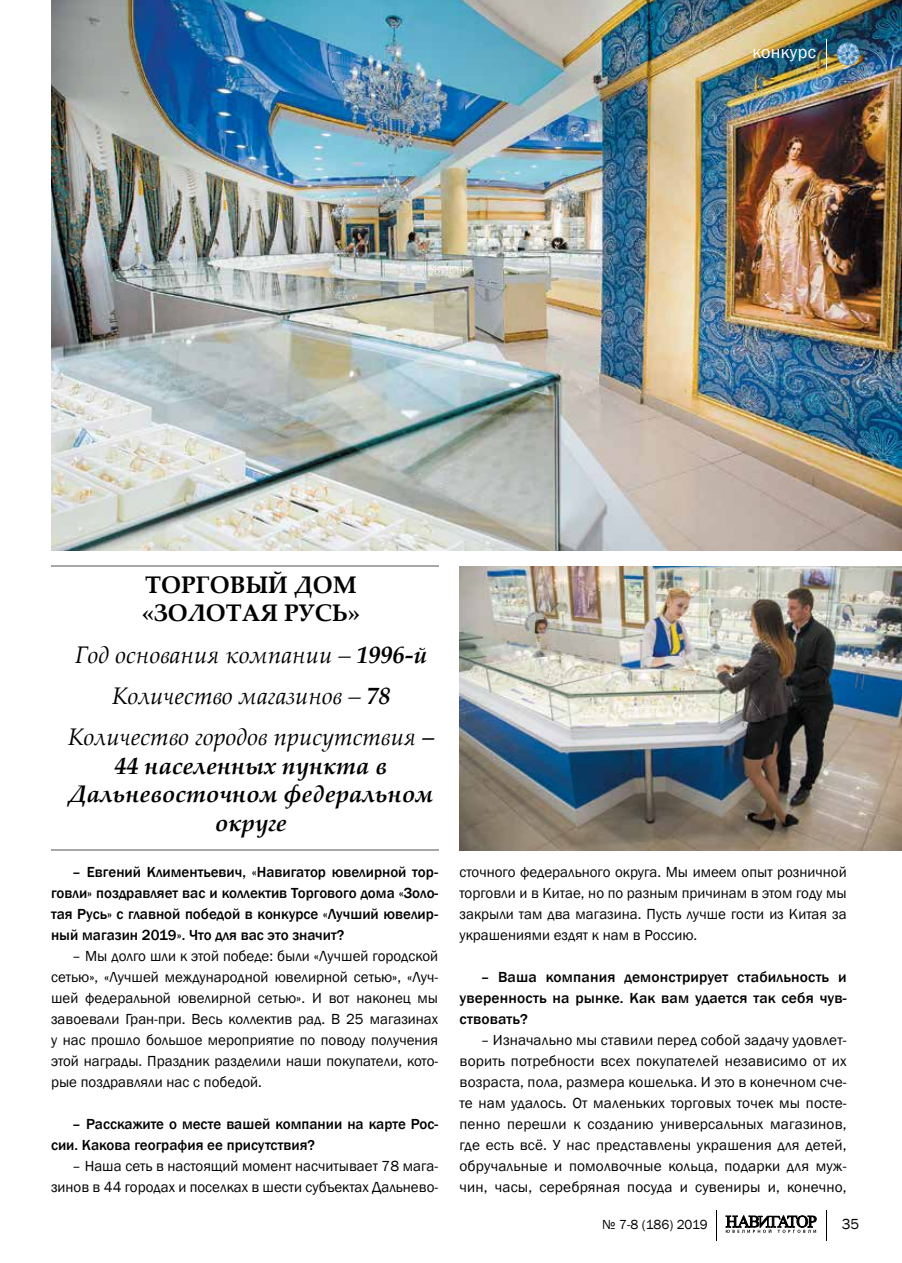
<style>
.page{position:relative;width:902px;height:1263px;background:#fff}
.page>*{position:absolute;margin:0;border:0;box-sizing:border-box;transform-origin:0 0}
.t1{font:italic 24px/41.2px "Palatino Linotype";color:#000;text-align:center}
.t2{font:italic 700 24px/28.5px "Palatino Linotype";color:#000;text-align:center}
.t3{font:700 24px/28.5px "Palatino Linotype";color:#000}
.t4{font:18px "Franklin Gothic";letter-spacing:.02em;color:#fff}
.t5{font:15px/21px "Franklin Gothic";color:#000;text-align:justify}
.t6{font:500 15px/21px "Franklin Gothic";color:#000;text-align:justify}
.t7{font:13.5px "Franklin Gothic";letter-spacing:-.005em;color:#000}
.s1{font-weight:700}
</style>
<div class="page">
<svg style="left:725px;top:1215px;width:91px;height:18px"></svg>
<hr style="left:825px;top:1210px;width:1px;height:31px;background:#000">
<hr style="left:715px;top:1210px;width:1px;height:31px;background:#000">
<img style="left:51px;top:0;width:850px;height:550px">
<img style="left:836px;top:43px;width:23px;height:22px;border-radius:11px">
<hr style="left:826px;top:39px;width:1px;height:31px;background:#fff">
<img style="left:459px;top:567px;width:442px;height:284px">
<hr style="left:51px;top:566px;width:387px;height:1px;background:#a5a7a9">
<hr style="left:51px;top:849px;width:387px;height:2px;background:#a5a7a9">
<p class="t4" style="left:752px;top:41px;width:65px">конкурс</p>
<h1 class="t3" style="left:142px;top:570px;width:220px">ТОРГОВЫЙ ДОМ «ЗОЛОТАЯ РУСЬ»</h1>
<h1 class="t1" style="left:68px;top:633px;width:367px">Год основания компании – <span class="s1">1996-й<br></span>Количество магазинов – <span class="s1">78<br></span>Количество городов присутствия <span class="s1">–</span></h1>
<h1 class="t2" style="left:69px;top:750px;width:366px">44 населенных пункта в<br>Дальневосточном федеральном округе</h1>
<p class="t6" style="left:51px;top:862px;width:388px;text-indent:21px">– Евгений Климентьевич, «Навигатор ювелирной тор&shy;говли» поздравляет вас и коллектив Торгового дома «Золо&shy;тая Русь» с главной победой в конкурсе «Лучший ювелир&shy;ный магазин 2019». Что для вас это значит?</p>
<p class="t5" style="left:51px;top:946px;width:388px;text-indent:21px">– Мы долго шли к этой победе: были «Лучшей городской сетью», «Лучшей международной ювелирной сетью», «Луч&shy;шей федеральной ювелирной сетью». И вот наконец мы завоевали Гран-при. Весь коллектив рад. В 25 магазинах у нас прошло большое мероприятие по поводу получения этой награды. Праздник разделили наши покупатели, кото&shy;рые поздравляли нас с победой.</p>
<p class="t6" style="left:51px;top:1114px;width:388px;text-indent:21px">– Расскажите о месте вашей компании на карте Рос&shy;сии. Какова география ее присутствия?</p>
<p class="t5" style="left:51px;top:1156px;width:388px;text-align:right">– Наша сеть в настоящий момент насчитывает 78 мага&shy;зинов в 44 городах и поселках в шести субъектах Дальнево-</p>
<p class="t5" style="left:459px;top:862px;width:388px">сточного федерального округа. Мы имеем опыт розничной торговли и в Китае, но по разным причинам в этом году мы закрыли там два магазина. Пусть лучше гости из Китая за украшениями ездят к нам в Россию.</p>
<p class="t6" style="left:459px;top:967px;width:388px;text-indent:21px">– Ваша компания демонстрирует стабильность и уверенность на рынке. Как вам удается так себя чув&shy;ствовать?</p>
<p class="t5" style="left:459px;top:1030px;width:388px;text-indent:21px">– Изначально мы ставили перед собой задачу удовлет&shy;ворить потребности всех покупателей независимо от их возраста, пола, размера кошелька. И это в конечном сче&shy;те нам удалось. От маленьких торговых точек мы посте&shy;пенно перешли к созданию универсальных магазинов, где есть всё. У нас представлены украшения для детей, обручальные и помолвочные кольца, подарки для муж&shy;чин, часы, серебряная посуда и сувениры и, конечно,</p>
<p class="t7" style="left:602px;top:1216px;width:107px">№ 7-8 (186) 2019</p>
<p class="t5" style="left:841px;top:1214px;width:19px">35</p>
</div>
